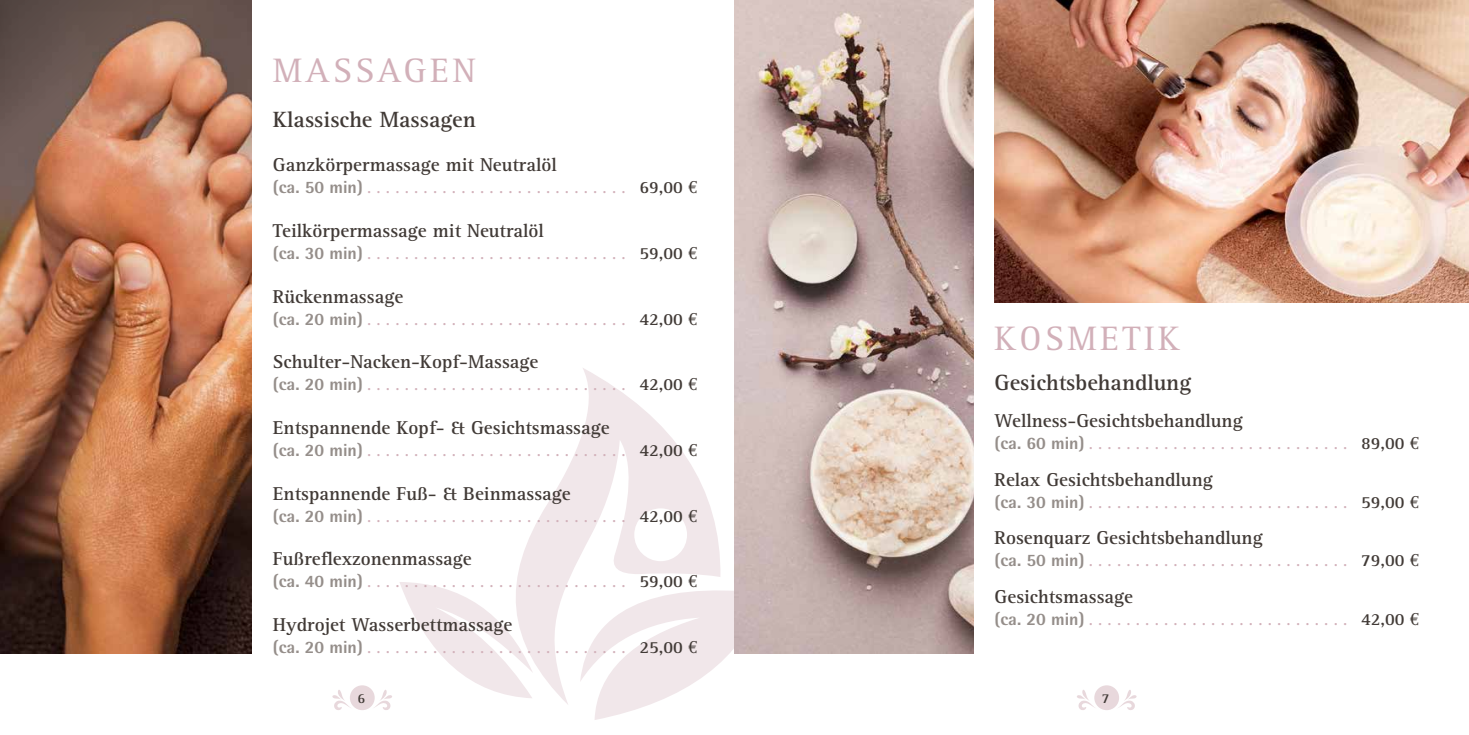
<style>
.page{position:relative;width:1469px;height:735px;background:#fff}
.page>*{position:absolute;margin:0;border:0;box-sizing:border-box;transform-origin:0 0}
.t1{font:35px "Rotis Serif";letter-spacing:.1em;color:#d2b0b9}
.t2{font:700 22.75px "Rotis Serif";color:#413a36}
.t3{font:700 19.25px "Rotis Serif";color:#413a36}
.t4{font:17.5px "Rotis Serif";color:#d2b0b9}
.t5{font:700 14px "Rotis Serif";color:#413a36}
.s1{font-family:"Rotis Semi Sans";font-weight:800;color:#958e8a}
.s2{font-weight:700;color:#413a36}
.s3{font-family:"Euro Serif";color:#413a36}
</style>
<div class="page">
<svg style="left:400px;top:368px;width:364px;height:351px"></svg>
<img style="left:734px;top:0;width:239px;height:652px">
<img style="left:994px;top:0;width:474px;height:303px">
<img style="left:0;top:0;width:251px;height:652px">
<div style="left:350px;top:685px;width:25px;height:24px;background:#e8d8dc;border-radius:50%"></div>
<div style="left:1094px;top:685px;width:25px;height:24px;background:#e8d8dc;border-radius:50%"></div>
<svg style="left:372px;top:690px;width:20px;height:20px"></svg>
<svg style="left:1116px;top:690px;width:20px;height:20px"></svg>
<svg style="left:332px;top:690px;width:20px;height:20px"></svg>
<svg style="left:1077px;top:690px;width:19px;height:20px"></svg>
<h1 class="t1" style="left:273px;top:50px;width:204px">MASSAGEN</h1>
<h2 class="t2" style="left:273px;top:106px;width:204px">Klassische Massagen</h2>
<p class="t3" style="left:273px;top:153px;width:285px">Ganzkörpermassage mit Neutralöl</p>
<p class="t4" style="left:273px;top:177px;width:426px"><span class="s1">(ca. 50 min)</span> . . . . . . . . . . . . . . . . . . . . . . . . . . . . <span class="s2">69,00</span> <span class="s3">€</span></p>
<p class="t3" style="left:273px;top:219px;width:272px">Teilkörpermassage mit Neutralöl</p>
<p class="t4" style="left:273px;top:243px;width:426px"><span class="s1">(ca. 30 min)</span> . . . . . . . . . . . . . . . . . . . . . . . . . . . . <span class="s2">59,00</span> <span class="s3">€</span></p>
<p class="t3" style="left:273px;top:285px;width:132px">Rückenmassage</p>
<p class="t4" style="left:273px;top:308px;width:426px"><span class="s1">(ca. 20 min)</span> . . . . . . . . . . . . . . . . . . . . . . . . . . . . <span class="s2">42,00</span> <span class="s3">€</span></p>
<p class="t3" style="left:273px;top:350px;width:267px">Schulter-Nacken-Kopf-Massage</p>
<p class="t4" style="left:273px;top:374px;width:426px"><span class="s1">(ca. 20 min)</span> . . . . . . . . . . . . . . . . . . . . . . . . . . . . <span class="s2">42,00</span> <span class="s3">€</span></p>
<p class="t3" style="left:273px;top:416px;width:338px">Entspannende Kopf- &amp; Gesichtsmassage</p>
<p class="t4" style="left:273px;top:440px;width:426px"><span class="s1">(ca. 20 min)</span> . . . . . . . . . . . . . . . . . . . . . . . . . . . . <span class="s2">42,00</span> <span class="s3">€</span></p>
<p class="t3" style="left:273px;top:481px;width:299px">Entspannende Fuß- &amp; Beinmassage</p>
<p class="t4" style="left:273px;top:505px;width:426px"><span class="s1">(ca. 20 min)</span> . . . . . . . . . . . . . . . . . . . . . . . . . . . . <span class="s2">42,00</span> <span class="s3">€</span></p>
<p class="t3" style="left:273px;top:547px;width:200px">Fußreflexzonenmassage</p>
<p class="t4" style="left:273px;top:571px;width:426px"><span class="s1">(ca. 40 min)</span> . . . . . . . . . . . . . . . . . . . . . . . . . . . . <span class="s2">59,00</span> <span class="s3">€</span></p>
<p class="t3" style="left:273px;top:613px;width:241px">Hydrojet Wasserbettmassage</p>
<p class="t4" style="left:273px;top:637px;width:426px"><span class="s1">(ca. 20 min)</span> . . . . . . . . . . . . . . . . . . . . . . . . . . . . <span class="s2">25,00</span> <span class="s3">€</span></p>
<h1 class="t1" style="left:994px;top:318px;width:186px">KOSMETIK</h1>
<h2 class="t2" style="left:994px;top:369px;width:198px">Gesichtsbehandlung</h2>
<p class="t3" style="left:994px;top:409px;width:249px">Wellness-Gesichtsbehandlung</p>
<p class="t4" style="left:994px;top:433px;width:426px"><span class="s1">(ca. 60 min)</span> . . . . . . . . . . . . . . . . . . . . . . . . . . . . <span class="s2">89,00</span> <span class="s3">€</span></p>
<p class="t3" style="left:994px;top:468px;width:220px">Relax Gesichtsbehandlung</p>
<p class="t4" style="left:994px;top:491px;width:426px"><span class="s1">(ca. 30 min)</span> . . . . . . . . . . . . . . . . . . . . . . . . . . . . <span class="s2">59,00</span> <span class="s3">€</span></p>
<p class="t3" style="left:994px;top:526px;width:269px">Rosenquarz Gesichtsbehandlung</p>
<p class="t4" style="left:994px;top:550px;width:426px"><span class="s1">(ca. 50 min)</span> . . . . . . . . . . . . . . . . . . . . . . . . . . . . <span class="s2">79,00</span> <span class="s3">€</span></p>
<p class="t3" style="left:994px;top:585px;width:140px">Gesichtsmassage</p>
<p class="t4" style="left:994px;top:609px;width:426px"><span class="s1">(ca. 20 min)</span> . . . . . . . . . . . . . . . . . . . . . . . . . . . . <span class="s2">42,00</span> <span class="s3">€</span></p>
<p class="t5" style="left:357px;top:689px;width:9px">6</p>
<p class="t5" style="left:1101px;top:689px;width:9px">7</p>
</div>
